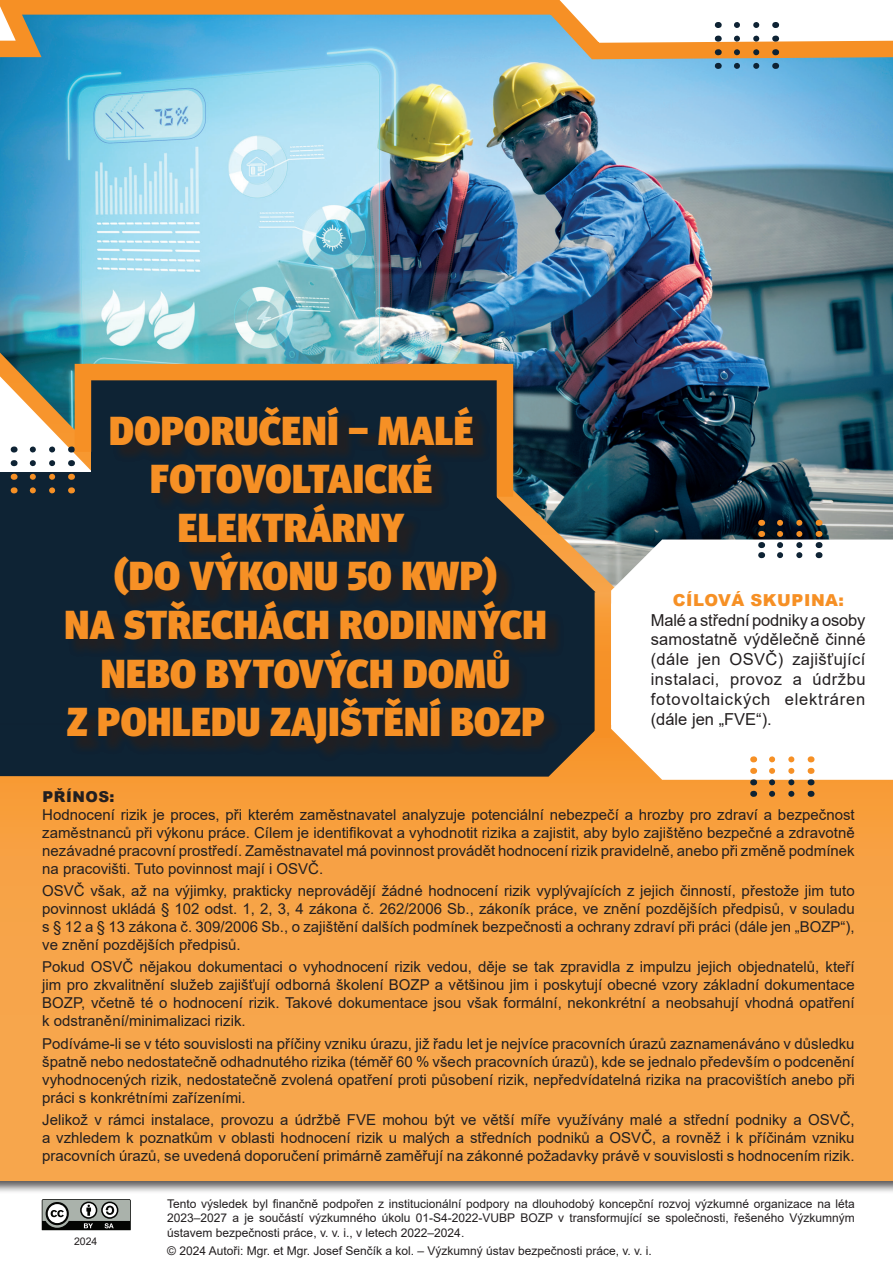
<style>
.page{position:relative;width:893px;height:1263px;background:#fff}
.page>*{position:absolute;margin:0;border:0;box-sizing:border-box;transform-origin:0 0}
.t1{font:900 40.5px "Meta Headline Pro";letter-spacing:.01em;color:#f69025}
.t2{font:16.5px/19.8px "Arial";letter-spacing:.05em;color:#231f20;text-align:justify}
.t3{font:900 16.5px "Arial";letter-spacing:.035em;color:#f69025}
.t4{font:15px/18px "Arial";color:#231f20;text-align:justify}
.t5{font:900 15px "Arial";letter-spacing:.035em;color:#231f20}
.t6{font:12px/14.4px "Arial";color:#231f20;text-align:justify}
.t7{font:10.5px "Arial";color:#231f20}
</style>
<div class="page">
<div style="left:0;top:472px;width:601px;height:253px;background:#0e2334"></div>
<img style="left:0;top:0;width:893px;height:612px">
<svg style="left:737px;top:22px;width:29px;height:6px"></svg>
<svg style="left:737px;top:36px;width:29px;height:6px"></svg>
<svg style="left:737px;top:49px;width:29px;height:6px"></svg>
<svg style="left:737px;top:63px;width:29px;height:6px"></svg>
<svg style="left:33px;top:446px;width:28px;height:6px"></svg>
<svg style="left:33px;top:460px;width:28px;height:6px"></svg>
<svg style="left:33px;top:474px;width:28px;height:6px"></svg>
<svg style="left:33px;top:487px;width:28px;height:6px"></svg>
<div style="left:91px;top:371px;width:406px;height:150px;background:#0e2334"></div>
<div style="left:85px;top:364px;width:419px;height:16px;background:#f69025"></div>
<div style="left:75px;top:364px;width:16px;height:88px;background:#f69025"></div>
<div style="left:497px;top:364px;width:16px;height:133px;background:#f69025"></div>
<div style="left:0;top:723px;width:893px;height:471px;background:#231f20;opacity:.75"></div>
<div style="left:0;top:725px;width:893px;height:455px;background:linear-gradient(to bottom,#f79b36,#f7aa53)"></div>
<svg style="left:0;top:724px;width:601px;height:53px;background:#2b3133"></svg>
<div style="left:69px;top:410px;width:495px;height:352px;background:#231f20;opacity:.75"></div>
<div style="left:112px;top:410px;width:379px;height:150px;background:#13212d"></div>
<div style="left:69px;top:555px;width:495px;height:206px;background:#14212c"></div>
<div style="left:595px;top:592px;width:16px;height:146px;background:linear-gradient(to bottom,#f89d3b,#f68c1e)"></div>
<svg style="left:611px;top:539px;width:282px;height:241px"></svg>
<svg style="left:771px;top:520px;width:28px;height:38px"></svg>
<svg style="left:819px;top:520px;width:1px;height:38px"></svg>
<svg style="left:761px;top:520px;width:1px;height:38px"></svg>
<svg style="left:763px;top:791px;width:28px;height:6px"></svg>
<svg style="left:763px;top:768px;width:28px;height:17px"></svg>
<svg style="left:811px;top:768px;width:1px;height:17px"></svg>
<svg style="left:753px;top:768px;width:1px;height:17px"></svg>
<svg style="left:731px;top:752px;width:60px;height:10px"></svg>
<svg style="left:42px;top:1199px;width:89px;height:32px;background:#777a77"></svg>
<h1 class="t1" style="left:109px;top:398px;width:366px">DOPORUČENÍ – MALÉ</h1>
<h1 class="t1" style="left:150px;top:447px;width:284px">FOTOVOLTAICKÉ</h1>
<h1 class="t1" style="left:178px;top:495px;width:228px">ELEKTRÁRNY</h1>
<h1 class="t1" style="left:114px;top:544px;width:386px">(DO VÝKONU 50 KWP)</h1>
<h1 class="t1" style="left:65px;top:592px;width:484px">NA STŘECHÁCH RODINNÝCH</h1>
<h1 class="t1" style="left:101px;top:641px;width:411px">NEBO BYTOVÝCH DOMŮ</h1>
<h1 class="t1" style="left:67px;top:690px;width:479px">Z POHLEDU ZAJIŠTĚNÍ BOZP</h1>
<p class="t3" style="left:673px;top:588px;width:173px">CÍLOVÁ SKUPINA:</p>
<p class="t2" style="left:651px;top:610px;width:216px">Malé a střední podniky a osoby samostatně výdělečně činné (dále jen OSVČ) zajišťující instalaci, provoz a údržbu fotovoltaických elektráren (dále jen „FVE“).</p>
<p class="t5" style="left:43px;top:786px;width:74px">PŘÍNOS:</p>
<p class="t4" style="left:42px;top:805px;width:814px">Hodnocení rizik je proces, při kterém zaměstnavatel analyzuje potenciální nebezpečí a hrozby pro zdraví a bezpečnost zaměstnanců při výkonu práce. Cílem je identifikovat a vyhodnotit rizika a zajistit, aby bylo zajištěno bezpečné a zdravotně nezávadné pracovní prostředí. Zaměstnavatel má povinnost provádět hodnocení rizik pravidelně, anebo při změně podmínek na pracovišti. Tuto povinnost mají i OSVČ.</p>
<p class="t4" style="left:42px;top:882px;width:814px">OSVČ však, až na výjimky, prakticky neprovádějí žádné hodnocení rizik vyplývajících z jejich činností, přestože jim tuto povinnost ukládá § 102 odst. 1, 2, 3, 4 zákona č. 262/2006 Sb., zákoník práce, ve znění pozdějších předpisů, v souladu s § 12 a § 13 zákona č. 309/2006 Sb., o zajištění dalších podmínek bezpečnosti a ochrany zdraví při práci (dále jen „BOZP“), ve znění pozdějších předpisů.</p>
<p class="t4" style="left:42px;top:958px;width:814px">Pokud OSVČ nějakou dokumentaci o vyhodnocení rizik vedou, děje se tak zpravidla z impulzu jejich objednatelů, kteří jim pro zkvalitnění služeb zajišťují odborná školení BOZP a většinou jim i poskytují obecné vzory základní dokumentace BOZP, včetně té o hodnocení rizik. Takové dokumentace jsou však formální, nekonkrétní a neobsahují vhodná opatření k odstranění/minimalizaci rizik.</p>
<p class="t4" style="left:42px;top:1034px;width:814px">Podíváme-li se v této souvislosti na příčiny vzniku úrazu, již řadu let je nejvíce pracovních úrazů zaznamenáváno v důsledku špatně nebo nedostatečně odhadnutého rizika (téměř 60 % všech pracovních úrazů), kde se jednalo především o podcenění vyhodnocených rizik, nedostatečně zvolená opatření proti působení rizik, nepředvídatelná rizika na pracovištích anebo při práci s konkrétními zařízeními.</p>
<p class="t4" style="left:42px;top:1110px;width:814px">Jelikož v rámci instalace, provozu a údržbě FVE mohou být ve větší míře využívány malé a střední podniky a OSVČ, a vzhledem k poznatkům v oblasti hodnocení rizik u malých a středních podniků a OSVČ, a rovněž i k příčinám vzniku pracovních úrazů, se uvedená doporučení primárně zaměřují na zákonné požadavky právě v souvislosti s hodnocením rizik.</p>
<p class="t7" style="left:74px;top:1234px;width:25px">2024</p>
<p class="t6" style="left:167px;top:1196px;width:689px">Tento výsledek byl finančně podpořen z institucionální podpory na dlouhodobý koncepční rozvoj výzkumné organizace na léta 2023–2027 a je součástí výzkumného úkolu 01-S4-2022-VUBP BOZP v transformující se společnosti, řešeného Výzkumným ústavem bezpečnosti práce, v. v. i., v letech 2022–2024.</p>
<p class="t6" style="left:167px;top:1244px;width:486px">© 2024 Autoři: Mgr. et Mgr. Josef Senčík a kol. – Výzkumný ústav bezpečnosti práce, v. v. i.</p>
</div>
